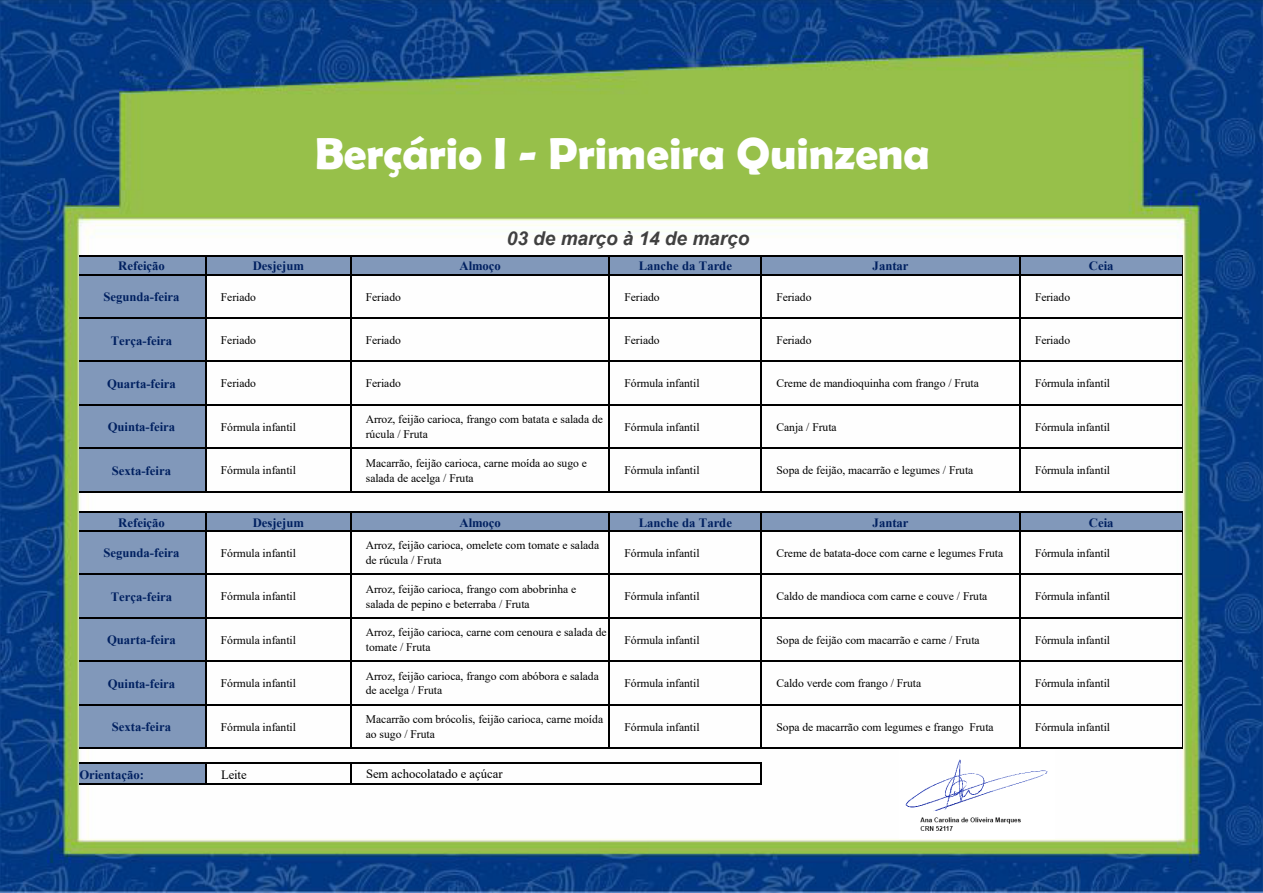
<style>
.page{position:relative;width:1263px;height:893px;background:#fff}
.page>*{position:absolute;margin:0;border:0;box-sizing:border-box;transform-origin:0 0}
.t1{font:700 45px "Berlin Sans FB Demi";color:#fff}
.t2{font:italic 700 19.05px "Arial";letter-spacing:-.005em;color:#404040}
.t3{font:700 12.75px "Times New Roman";color:#002060}
.t4{font:12.75px "Times New Roman";color:#000}
.t5{font:11.55px/14.7px "Times New Roman";letter-spacing:-.005em;color:#000}
</style>
<div class="page">
<img style="left:0;top:0;width:1263px;height:893px">
<div style="left:79px;top:256px;width:1104px;height:19px;background:#8198ba"></div>
<div style="left:79px;top:275px;width:127px;height:217px;background:#8198ba"></div>
<div style="left:79px;top:512px;width:1104px;height:19px;background:#8198ba"></div>
<div style="left:79px;top:531px;width:127px;height:217px;background:#8198ba"></div>
<div style="left:79px;top:763px;width:127px;height:21px;background:#8198ba"></div>
<hr style="left:205px;top:257px;width:1px;height:235px;background:#000">
<hr style="left:350px;top:257px;width:1px;height:235px;background:#000">
<hr style="left:609px;top:257px;width:1px;height:235px;background:#000">
<hr style="left:760px;top:257px;width:2px;height:235px;background:#000">
<hr style="left:1019px;top:257px;width:1px;height:235px;background:#000">
<hr style="left:1182px;top:257px;width:1px;height:235px;background:#000">
<hr style="left:205px;top:513px;width:1px;height:235px;background:#000">
<hr style="left:350px;top:513px;width:1px;height:235px;background:#000">
<hr style="left:760px;top:513px;width:2px;height:235px;background:#000">
<svg style="left:205px;top:764px;width:1px;height:20px"></svg>
<svg style="left:350px;top:764px;width:1px;height:20px"></svg>
<hr style="left:609px;top:513px;width:1px;height:235px;background:#000">
<hr style="left:760px;top:764px;width:2px;height:21px;background:#000">
<hr style="left:1019px;top:513px;width:1px;height:235px;background:#000">
<hr style="left:1182px;top:513px;width:1px;height:235px;background:#000">
<hr style="left:79px;top:256px;width:1104px;height:1px;background:#000">
<hr style="left:79px;top:274px;width:1104px;height:1px;background:#000">
<hr style="left:79px;top:318px;width:1104px;height:1px;background:#000">
<hr style="left:79px;top:361px;width:1104px;height:1px;background:#000">
<hr style="left:79px;top:404px;width:1104px;height:1px;background:#000">
<hr style="left:79px;top:448px;width:1104px;height:1px;background:#000">
<hr style="left:79px;top:491px;width:1104px;height:1px;background:#000">
<hr style="left:79px;top:512px;width:1104px;height:1px;background:#000">
<hr style="left:79px;top:530px;width:1104px;height:1px;background:#000">
<hr style="left:79px;top:574px;width:1104px;height:1px;background:#000">
<hr style="left:79px;top:617px;width:1104px;height:1px;background:#000">
<hr style="left:79px;top:661px;width:1104px;height:1px;background:#000">
<hr style="left:79px;top:704px;width:1104px;height:1px;background:#000">
<hr style="left:79px;top:747px;width:1104px;height:1px;background:#000">
<hr style="left:79px;top:763px;width:683px;height:1px;background:#000">
<hr style="left:79px;top:784px;width:683px;height:1px;background:#000">
<img style="left:900px;top:751px;width:154px;height:88px">
<p class="t1" style="left:315px;top:127px;width:616px">Berçário I - Primeira Quinzena</p>
<p class="t2" style="left:507px;top:225px;width:244px">03 de março à 14 de março</p>
<p class="t3" style="left:118px;top:257px;width:48px">Refeição</p>
<p class="t3" style="left:253px;top:257px;width:53px">Desjejum</p>
<p class="t3" style="left:459px;top:257px;width:43px">Almoço</p>
<p class="t3" style="left:639px;top:257px;width:95px">Lanche da Tarde</p>
<p class="t3" style="left:873px;top:257px;width:37px">Jantar</p>
<p class="t3" style="left:1089px;top:257px;width:26px">Ceia</p>
<p class="t3" style="left:103px;top:288px;width:78px">Segunda-feira</p>
<p class="t5" style="left:221px;top:289px;width:37px">Feriado</p>
<p class="t5" style="left:366px;top:289px;width:37px">Feriado</p>
<p class="t5" style="left:624px;top:289px;width:37px">Feriado</p>
<p class="t5" style="left:776px;top:289px;width:37px">Feriado</p>
<p class="t5" style="left:1035px;top:289px;width:37px">Feriado</p>
<p class="t3" style="left:111px;top:331px;width:63px">Terça-feira</p>
<p class="t5" style="left:221px;top:332px;width:37px">Feriado</p>
<p class="t5" style="left:366px;top:332px;width:37px">Feriado</p>
<p class="t5" style="left:624px;top:332px;width:37px">Feriado</p>
<p class="t5" style="left:776px;top:332px;width:37px">Feriado</p>
<p class="t5" style="left:1035px;top:332px;width:37px">Feriado</p>
<p class="t3" style="left:107px;top:375px;width:70px">Quarta-feira</p>
<p class="t5" style="left:221px;top:376px;width:37px">Feriado</p>
<p class="t5" style="left:366px;top:376px;width:37px">Feriado</p>
<p class="t5" style="left:624px;top:376px;width:77px">Fórmula infantil</p>
<p class="t5" style="left:776px;top:376px;width:204px">Creme de mandioquinha com frango / Fruta</p>
<p class="t5" style="left:1035px;top:376px;width:77px">Fórmula infantil</p>
<p class="t3" style="left:108px;top:418px;width:69px">Quinta-feira</p>
<p class="t5" style="left:221px;top:419px;width:77px">Fórmula infantil</p>
<p class="t5" style="left:366px;top:412px;width:239px">Arroz, feijão carioca, frango com batata e salada de rúcula / Fruta</p>
<p class="t5" style="left:624px;top:419px;width:77px">Fórmula infantil</p>
<p class="t5" style="left:776px;top:419px;width:62px">Canja / Fruta</p>
<p class="t5" style="left:1035px;top:419px;width:77px">Fórmula infantil</p>
<p class="t3" style="left:112px;top:461px;width:61px">Sexta-feira</p>
<p class="t5" style="left:221px;top:463px;width:77px">Fórmula infantil</p>
<p class="t5" style="left:366px;top:455px;width:223px">Macarrão, feijão carioca, carne moída ao sugo e salada de acelga / Fruta</p>
<p class="t5" style="left:624px;top:463px;width:77px">Fórmula infantil</p>
<p class="t5" style="left:776px;top:463px;width:199px">Sopa de feijão, macarrão e legumes / Fruta</p>
<p class="t5" style="left:1035px;top:463px;width:77px">Fórmula infantil</p>
<p class="t3" style="left:118px;top:513px;width:48px">Refeição</p>
<p class="t3" style="left:253px;top:513px;width:53px">Desjejum</p>
<p class="t3" style="left:459px;top:513px;width:43px">Almoço</p>
<p class="t3" style="left:639px;top:513px;width:95px">Lanche da Tarde</p>
<p class="t3" style="left:873px;top:513px;width:37px">Jantar</p>
<p class="t3" style="left:1089px;top:513px;width:26px">Ceia</p>
<p class="t3" style="left:103px;top:544px;width:78px">Segunda-feira</p>
<p class="t5" style="left:221px;top:545px;width:77px">Fórmula infantil</p>
<p class="t5" style="left:366px;top:538px;width:235px">Arroz, feijão carioca, omelete com tomate e salada de rúcula / Fruta</p>
<p class="t5" style="left:624px;top:545px;width:77px">Fórmula infantil</p>
<p class="t5" style="left:776px;top:545px;width:228px">Creme de batata-doce com carne e legumes Fruta</p>
<p class="t5" style="left:1035px;top:545px;width:77px">Fórmula infantil</p>
<p class="t3" style="left:111px;top:587px;width:63px">Terça-feira</p>
<p class="t5" style="left:221px;top:589px;width:77px">Fórmula infantil</p>
<p class="t5" style="left:366px;top:581px;width:212px">Arroz, feijão carioca, frango com abobrinha e salada de pepino e beterraba / Fruta</p>
<p class="t5" style="left:624px;top:589px;width:77px">Fórmula infantil</p>
<p class="t5" style="left:776px;top:589px;width:213px">Caldo de mandioca com carne e couve / Fruta</p>
<p class="t5" style="left:1035px;top:589px;width:77px">Fórmula infantil</p>
<p class="t3" style="left:107px;top:631px;width:70px">Quarta-feira</p>
<p class="t5" style="left:221px;top:632px;width:77px">Fórmula infantil</p>
<p class="t5" style="left:366px;top:625px;width:242px">Arroz, feijão carioca, carne com cenoura e salada de tomate / Fruta</p>
<p class="t5" style="left:624px;top:632px;width:77px">Fórmula infantil</p>
<p class="t5" style="left:776px;top:632px;width:205px">Sopa de feijão com macarrão e carne / Fruta</p>
<p class="t5" style="left:1035px;top:632px;width:77px">Fórmula infantil</p>
<p class="t3" style="left:108px;top:674px;width:69px">Quinta-feira</p>
<p class="t5" style="left:221px;top:676px;width:77px">Fórmula infantil</p>
<p class="t5" style="left:366px;top:668px;width:234px">Arroz, feijão carioca, frango com abóbora e salada de acelga / Fruta</p>
<p class="t5" style="left:624px;top:676px;width:77px">Fórmula infantil</p>
<p class="t5" style="left:776px;top:676px;width:146px">Caldo verde com frango / Fruta</p>
<p class="t5" style="left:1035px;top:676px;width:77px">Fórmula infantil</p>
<p class="t3" style="left:112px;top:718px;width:61px">Sexta-feira</p>
<p class="t5" style="left:221px;top:719px;width:77px">Fórmula infantil</p>
<p class="t5" style="left:366px;top:711px;width:239px">Macarrão com brócolis, feijão carioca, carne moída ao sugo / Fruta</p>
<p class="t5" style="left:624px;top:719px;width:77px">Fórmula infantil</p>
<p class="t5" style="left:776px;top:719px;width:219px">Sopa de macarrão com legumes e frango Fruta</p>
<p class="t5" style="left:1035px;top:719px;width:77px">Fórmula infantil</p>
<p class="t3" style="left:79px;top:765px;width:66px">Orientação:</p>
<p class="t4" style="left:221px;top:765px;width:27px">Leite</p>
<p class="t4" style="left:366px;top:764px;width:138px">Sem achocolatado e açúcar</p>
</div>
